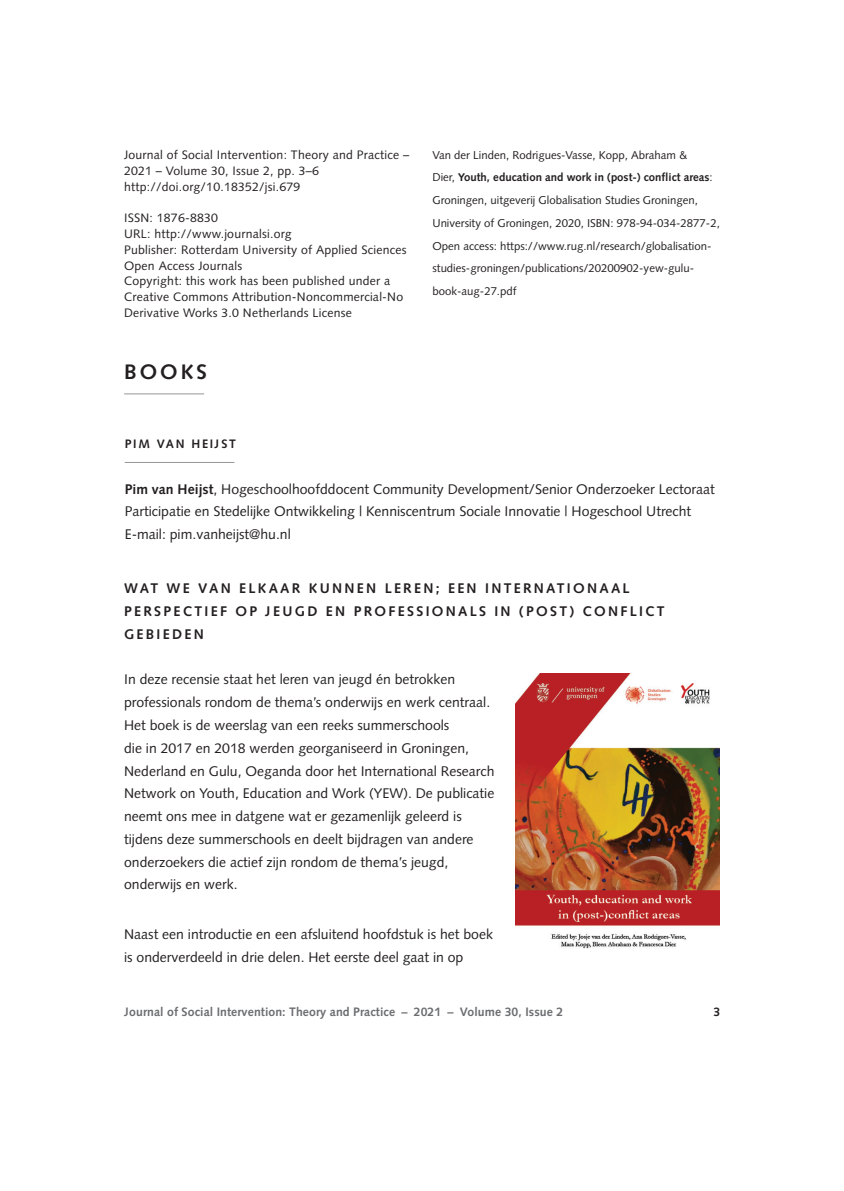
<style>
.page{position:relative;width:844px;height:1191px;background:#fff}
.page>*{position:absolute;margin:0;border:0;box-sizing:border-box;transform-origin:0 0}
.t1{font:700 21px "Syntax";color:#231f20}
.t2{font:14px/22.8px "Syntax";color:#231f20}
.t3{font:700 14px/22.8px "Syntax";letter-spacing:.16em;color:#231f20}
.t4{font:12.25px/15.8px "Syntax";letter-spacing:.02em;color:#231f20}
.t5{font:700 12.25px "Syntax";letter-spacing:.005em;color:#6c6d70}
.t6{font:700 12.25px "Syntax";letter-spacing:.14em;color:#231f20}
.t7{font:11.38px/22.8px "Syntax";color:#231f20}
.s1{font-weight:700}
</style>
<div class="page">
<hr style="left:124px;top:393px;width:80px;height:1px;background:#939598">
<hr style="left:125px;top:462px;width:109px;height:1px;background:#939598">
<img style="left:515px;top:673px;width:204px;height:276px">
<p class="t4" style="left:124px;top:147px;width:287px">Journal of Social Intervention: Theory and Practice –<br>2021 – Volume 30, Issue 2, pp. 3–6 http://doi.org/10.18352/jsi.679</p>
<p class="t4" style="left:124px;top:210px;width:284px">ISSN: 1876-8830<br>URL: http://www.journalsi.org<br>Publisher: Rotterdam University of Applied Sciences Open Access Journals<br>Copyright: this work has been published under a Creative Commons Attribution-Noncommercial-No Derivative Works 3.0 Netherlands License</p>
<h1 class="t1" style="left:124px;top:360px;width:18px">BOOK</h1>
<h1 class="t1" style="left:196px;top:360px;width:12px">S</h1>
<p class="t7" style="left:432px;top:143px;width:289px">Van der Linden, Rodrigues-Vasse, Kopp, Abraham &amp;<br>Dier, <span class="s1">Youth, education and work in (post-) conflict areas</span>:<br>Groningen, uitgeverij Globalisation Studies Groningen, University of Groningen, 2020, ISBN: 978-94-034-2877-2, Open access: https://www.rug.nl/research/globalisation&shy;studies-groningen/publications/20200902-yew-gulu&shy;book-aug-27.pdf</p>
<p class="t6" style="left:125px;top:437px;width:51px">PIM VAN</p>
<p class="t6" style="left:191px;top:437px;width:46px">HE IJST</p>
<p class="t2" style="left:125px;top:477px;width:591px"><span class="s1">Pim van Heijst</span>, Hogeschoolhoofddocent Community Development/Senior Onderzoeker Lectoraat<br>Participatie en Stedelijke Ontwikkeling | Kenniscentrum Sociale Innovatie | Hogeschool Utrecht<br>E-mail: pim.vanheijst@hu.nl</p>
<p class="t3" style="left:124px;top:577px;width:507px">Wat we van elkaar kunnen leren; een i nt ernati onaal persp ecti ef op j eugd en professi</p>
<p class="t3" style="left:431px;top:600px;width:231px">onals i n (post ) conflict</p>
<p class="t3" style="left:124px;top:623px;width:81px">gebi eden</p>
<p class="t2" style="left:124px;top:668px;width:372px">In deze recensie staat het leren van jeugd én betrokken professionals rondom de thema’s onderwijs en werk centraal.<br>Het boek is de weerslag van een reeks summerschools<br>die in 2017 en 2018 werden georganiseerd in Groningen, Nederland en Gulu, Oeganda door het International Research Network on Youth, Education and Work (YEW). De publicatie neemt ons mee in datgene wat er gezamenlijk geleerd is tijdens deze summerschools en deelt bijdragen van andere onderzoekers die actief zijn rondom de thema’s jeugd, onderwijs en werk.</p>
<p class="t2" style="left:124px;top:923px;width:370px">Naast een introductie en een afsluitend hoofdstuk is het boek is onderverdeeld in drie delen. Het eerste deel gaat in op</p>
<p class="t5" style="left:124px;top:1004px;width:440px">Journal of Social Intervention: Theory and Practice – 2021 – Volume 30, Issue 2</p>
<p class="t6" style="left:713px;top:1004px;width:8px">3</p>
</div>
